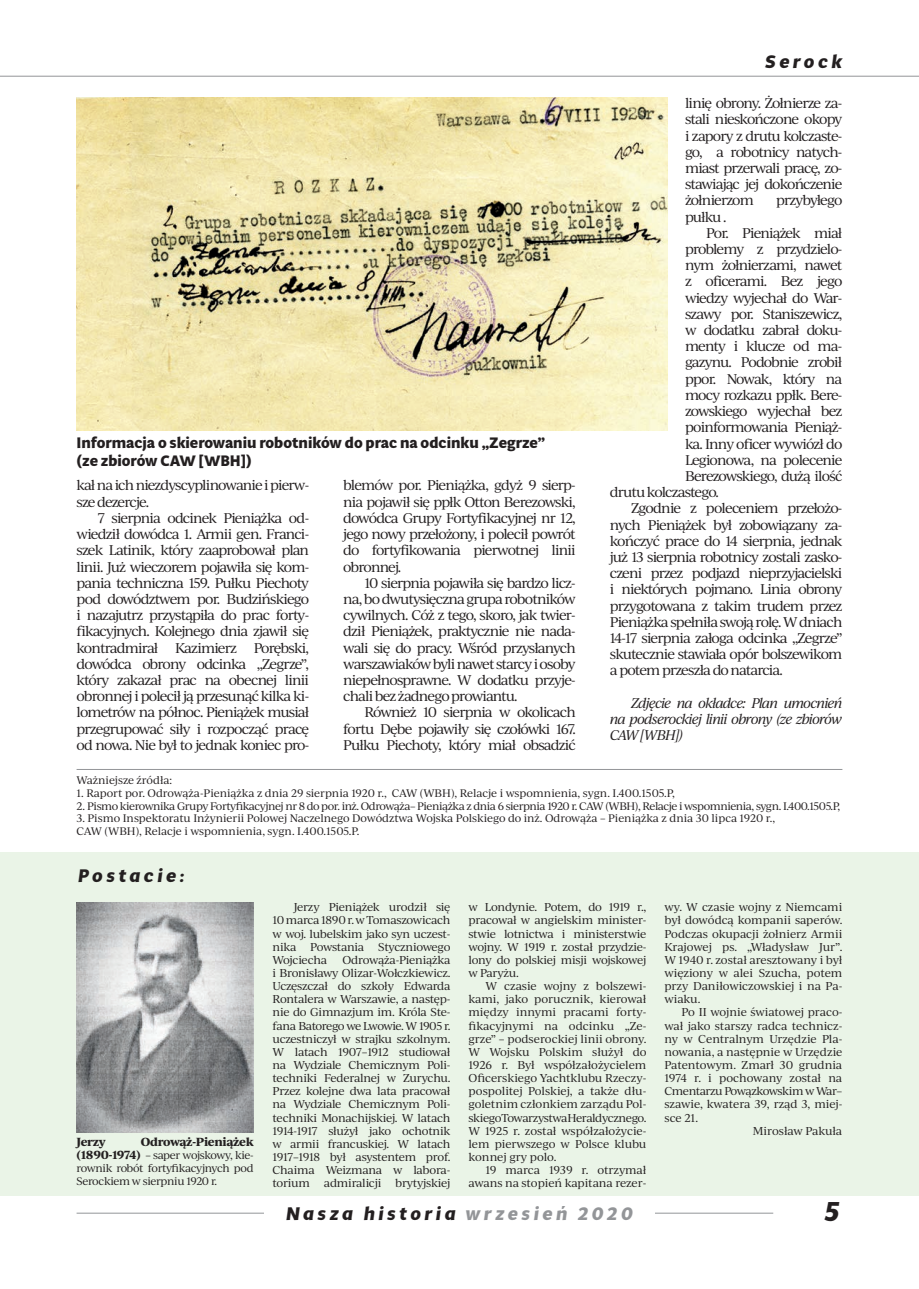
<style>
.page{position:relative;width:919px;height:1289px;background:#fff}
.page>*{position:absolute;margin:0;border:0;box-sizing:border-box;transform-origin:0 0}
.t1{font:italic 700 27px "Multi Display";color:#231f20}
.t2{font:italic 700 18px "Multi Display";letter-spacing:.2em;color:#231f20}
.t3{font:700 15px/18px "Multi Display";color:#231f20}
.t4{font:13.5px/16.2px "Ivy Journal";letter-spacing:-.07em;color:#231f20;text-align:justify}
.t5{font:italic 13.5px/16.2px "Ivy Journal";letter-spacing:-.06em;color:#231f20;text-align:justify}
.t6{font:700 11.25px "Ivy Journal";letter-spacing:-.035em;color:#231f20}
.t7{font:10.95px/13.2px "Ivy Journal";letter-spacing:-.02em;color:#231f20;text-align:justify}
.t8{font:10.95px "Ivy Journal";letter-spacing:-.055em;color:#231f20}
.t9{font:10.5px/12.6px "Ivy Journal";letter-spacing:-.02em;color:#231f20}
.t10{font:10.5px "Ivy Journal";letter-spacing:-.04em;color:#231f20}
.t11{font:10.5px "Ivy Journal";color:#231f20}
.s1{font-weight:700;font-size:11.25px}
.s2{color:#939598}
</style>
<div class="page">
<hr style="left:77px;top:1212px;width:696px;height:1px;background:#939598">
<div style="left:264px;top:1198px;width:390px;height:30px;background:#fff"></div>
<hr style="left:77px;top:769px;width:765px;height:1px;background:#939598">
<hr style="left:0;top:76px;width:918px;height:1px;background:#939598">
<div style="left:0;top:851px;width:918px;height:344px;background:#eaf4e7"></div>
<img style="left:77px;top:902px;width:177px;height:230px">
<img style="left:77px;top:98px;width:591px;height:332px">
<h2 class="t2" style="left:765px;top:49px;width:78px">Serock</h2>
<p class="t3" style="left:77px;top:433px;width:470px">Informacja o skierowaniu robotników do prac na odcinku „Zegrze” (ze zbiorów CAW [WBH])</p>
<p class="t4" style="left:77px;top:477px;width:234px">kał na ich niezdyscyplinowanie i pierw&shy;sze dezercje.</p>
<p class="t4" style="left:77px;top:509px;width:234px;text-indent:21px">7 sierpnia odcinek Pieniążka od&shy;wiedził dowódca 1. Armii gen. Franci&shy;szek Latinik, który zaaprobował plan linii. Już wieczorem pojawiła się kom&shy;pania techniczna 159. Pułku Piechoty pod dowództwem por. Budzińskiego i nazajutrz przystąpiła do prac forty&shy;fikacyjnych. Kolejnego dnia zjawił się kontradmirał Kazimierz Porębski, dowódca obrony odcinka „Zegrze”, który zakazał prac na obecnej linii obronnej i polecił ją przesunąć kilka ki&shy;lometrów na północ. Pieniążek musiał przegrupować siły i rozpocząć pracę od nowa. Nie był to jednak koniec pro-</p>
<p class="t4" style="left:343px;top:477px;width:234px">blemów por. Pieniążka, gdyż 9 sierp&shy;nia pojawił się ppłk Otton Berezowski, dowódca Grupy Fortyfikacyjnej nr 12, jego nowy przełożony, i polecił powrót do fortyfikowania pierwotnej linii obronnej.</p>
<p class="t4" style="left:343px;top:574px;width:234px;text-indent:21px">10 sierpnia pojawiła się bardzo licz&shy;na, bo dwutysięczna grupa robotników cywilnych. Cóż z tego, skoro, jak twier&shy;dził Pieniążek, praktycznie nie nada&shy;wali się do pracy. Wśród przysłanych warszawiaków byli nawet starcy i osoby niepełnosprawne. W dodatku przyje&shy;chali bez żadnego prowiantu.</p>
<p class="t4" style="left:343px;top:703px;width:234px;text-indent:21px">Również 10 sierpnia w okolicach fortu Dębe pojawiły się czołówki 167.<br>Pułku Piechoty, który miał obsadzić</p>
<p class="t4" style="left:685px;top:94px;width:159px">linię obrony. Żołnierze za&shy;stali nieskończone okopy i zapory z drutu kolczaste&shy;go, a robotnicy natych&shy;miast przerwali pracę, zo&shy;stawiając jej dokończenie żołnierzom</p>
<p class="t4" style="left:776px;top:192px;width:68px">przybyłego</p>
<p class="t4" style="left:685px;top:208px;width:43px">pułku .</p>
<p class="t4" style="left:706px;top:224px;width:138px">Por. Pieniążek miał</p>
<p class="t4" style="left:685px;top:240px;width:159px">problemy z przydzielo-</p>
<p class="t4" style="left:685px;top:256px;width:159px">nym żołnierzami, nawet</p>
<p class="t4" style="left:685px;top:273px;width:159px">z oficerami. Bez jego</p>
<p class="t4" style="left:685px;top:289px;width:159px">wiedzy wyjechał do War-</p>
<p class="t4" style="left:685px;top:305px;width:159px">szawy por. Staniszewicz,</p>
<p class="t4" style="left:685px;top:321px;width:159px">w dodatku zabrał doku-</p>
<p class="t4" style="left:685px;top:337px;width:159px">menty i klucze od ma-</p>
<p class="t4" style="left:685px;top:354px;width:159px">gazynu. Podobnie zrobił</p>
<p class="t4" style="left:685px;top:370px;width:159px">ppor. Nowak, który na</p>
<p class="t4" style="left:685px;top:386px;width:159px">mocy rozkazu ppłk. Bere-</p>
<p class="t4" style="left:685px;top:402px;width:159px">zowskiego wyjechał bez</p>
<p class="t4" style="left:685px;top:418px;width:159px">poinformowania Pieniąż-</p>
<p class="t4" style="left:685px;top:435px;width:159px">ka. Inny oficer wywiózł do</p>
<p class="t4" style="left:685px;top:451px;width:159px">Legionowa, na polecenie</p>
<p class="t4" style="left:685px;top:467px;width:159px">Berezowskiego, dużą ilość</p>
<p class="t4" style="left:609px;top:483px;width:111px">drutu kolczastego.</p>
<p class="t4" style="left:631px;top:499px;width:213px">Zgodnie z poleceniem przełożo-</p>
<p class="t4" style="left:609px;top:516px;width:234px">nych Pieniążek był zobowiązany za-</p>
<p class="t4" style="left:609px;top:532px;width:234px">kończyć prace do 14 sierpnia, jednak</p>
<p class="t4" style="left:609px;top:548px;width:234px">już 13 sierpnia robotnicy zostali zasko-</p>
<p class="t4" style="left:609px;top:564px;width:234px">czeni przez podjazd nieprzyjacielski</p>
<p class="t4" style="left:609px;top:580px;width:234px">i niektórych pojmano. Linia obrony</p>
<p class="t4" style="left:609px;top:597px;width:234px">przygotowana z takim trudem przez</p>
<p class="t4" style="left:609px;top:613px;width:234px">Pieniążka spełniła swoją rolę. W dniach</p>
<p class="t4" style="left:609px;top:629px;width:234px">14-17 sierpnia załoga odcinka „Zegrze”</p>
<p class="t4" style="left:609px;top:645px;width:234px">skutecznie stawiała opór bolszewikom</p>
<p class="t4" style="left:609px;top:661px;width:175px">a potem przeszła do natarcia.</p>
<p class="t5" style="left:609px;top:694px;width:234px;text-indent:21px">Zdjęcie na okładce: Plan umocnień na podserockiej linii obrony (ze zbiorów CAW [WBH])</p>
<p class="t11" style="left:77px;top:773px;width:97px">Ważniejsze źródła:</p>
<p class="t11" style="left:77px;top:785px;width:599px">1. Raport por. Odrowąża-Pieniążka z dnia 29 sierpnia 1920 r., CAW (WBH), Relacje i wspomnienia, sygn. I.400.1505.P,</p>
<p class="t10" style="left:77px;top:798px;width:765px">2. Pismo kierownika Grupy Fortyfikacyjnej nr 8 do por. inż. Odrowąża– Pieniążka z dnia 6 sierpnia 1920 r. CAW (WBH), Relacje i wspomnienia, sygn. I.400.1505.P,</p>
<p class="t9" style="left:77px;top:811px;width:700px">3. Pismo Inspektoratu Inżynierii Polowej Naczelnego Dowództwa Wojska Polskiego do inż. Odrowąża – Pieniążka z dnia 30 lipca 1920 r.,<br>CAW (WBH), Relacje i wspomnienia, sygn. I.400.1505.P.</p>
<h2 class="t2" style="left:78px;top:862px;width:107px">Postacie:</h2>
<p class="t6" style="left:77px;top:1133px;width:31px">Jerzy</p>
<p class="t6" style="left:141px;top:1133px;width:114px">Odrowąż-Pieniążek</p>
<p class="t9" style="left:77px;top:1148px;width:179px;text-align:justify"><span class="s1">(1890-1974)</span> – saper wojskowy, kie&shy;rownik robót fortyfikacyjnych pod Serockiem w sierpniu 1920 r.</p>
<p class="t7" style="left:272px;top:900px;width:179px;text-indent:21px">Jerzy Pieniążek urodził się 10 marca 1890 r. w Tomaszowicach w woj. lubelskim jako syn uczest&shy;nika</p>
<p class="t7" style="left:310px;top:939px;width:56px">Powstania</p>
<p class="t7" style="left:378px;top:939px;width:74px">Styczniowego</p>
<p class="t7" style="left:272px;top:952px;width:56px">Wojciecha</p>
<p class="t7" style="left:272px;top:952px;width:179px;text-indent:70px">Odrowąża-Pieniążka i Bronisławy Olizar-Wołczkiewicz.<br>Uczęszczał do szkoły Edwarda Rontalera w Warszawie, a następ&shy;nie do Gimnazjum im. Króla Ste&shy;fana Batorego we Lwowie. W 1905 r. uczestniczył w strajku szkolnym.<br>W latach 1907–1912 studiował na Wydziale Chemicznym Poli&shy;techniki Federalnej w Zurychu.<br>Przez kolejne dwa lata pracował na Wydziale Chemicznym Poli&shy;techniki Monachijskiej. W latach 1914-1917 służył jako ochotnik w armii francuskiej. W latach 1917–1918 był asystentem prof.<br>Chaima Weizmana w labora&shy;torium</p>
<p class="t7" style="left:324px;top:1176px;width:59px">admiralicji</p>
<p class="t7" style="left:395px;top:1176px;width:57px">brytyjskiej</p>
<p class="t7" style="left:468px;top:900px;width:179px">w Londynie. Potem, do 1919 r., pracował w angielskim minister&shy;stwie lotnictwa i ministerstwie wojny. W 1919 r. został przydzie&shy;lony do polskiej misji wojskowej w Paryżu.</p>
<p class="t7" style="left:468px;top:979px;width:179px;text-indent:17px">W czasie wojny z bolszewi&shy;kami, jako porucznik, kierował między innymi pracami forty&shy;fikacyjnymi na odcinku „Ze&shy;grze” – podserockiej linii obrony.<br>W Wojsku Polskim służył do 1926 r. Był współzałożycielem Oficerskiego Yachtklubu Rzeczy&shy;pospolitej Polskiej, a także dłu&shy;goletnim członkiem zarządu Pol&shy;skiego Towarzystwa Heraldycznego.<br>W 1925 r. został współzałożycie&shy;lem pierwszego w Polsce klubu konnej gry polo.</p>
<p class="t7" style="left:468px;top:1163px;width:179px;text-align:right">19 marca 1939 r. otrzymał awans na stopień kapitana rezer-</p>
<p class="t7" style="left:664px;top:900px;width:179px">wy. W czasie wojny z Niemcami był dowódcą kompanii saperów.<br>Podczas okupacji żołnierz Armii Krajowej ps. „Władysław Jur”.<br>W 1940 r. został aresztowany i był więziony w alei Szucha, potem przy Daniłowiczowskiej i na Pa&shy;wiaku.</p>
<p class="t7" style="left:681px;top:1005px;width:162px">Po II wojnie światowej praco-</p>
<p class="t7" style="left:664px;top:1018px;width:179px">wał jako starszy radca technicz-</p>
<p class="t7" style="left:664px;top:1031px;width:179px">ny w Centralnym Urzędzie Pla-</p>
<p class="t7" style="left:664px;top:1044px;width:179px">nowania, a następnie w Urzędzie</p>
<p class="t7" style="left:664px;top:1057px;width:179px">Patentowym. Zmarł 30 grudnia</p>
<p class="t7" style="left:664px;top:1071px;width:179px">1974 r. i pochowany został na</p>
<p class="t8" style="left:664px;top:1083px;width:179px">Cmentarzu Powązkowskim w War–</p>
<p class="t7" style="left:664px;top:1097px;width:179px">szawie, kwatera 39, rząd 3, miej-</p>
<p class="t7" style="left:664px;top:1110px;width:35px">sce 21.</p>
<p class="t7" style="left:752px;top:1123px;width:91px">Mirosław Pakuła</p>
<h2 class="t2" style="left:286px;top:1201px;width:348px">Nasza historia <span class="s2">wrzesień 2020</span></h2>
<h1 class="t1" style="left:824px;top:1192px;width:16px">5</h1>
</div>
